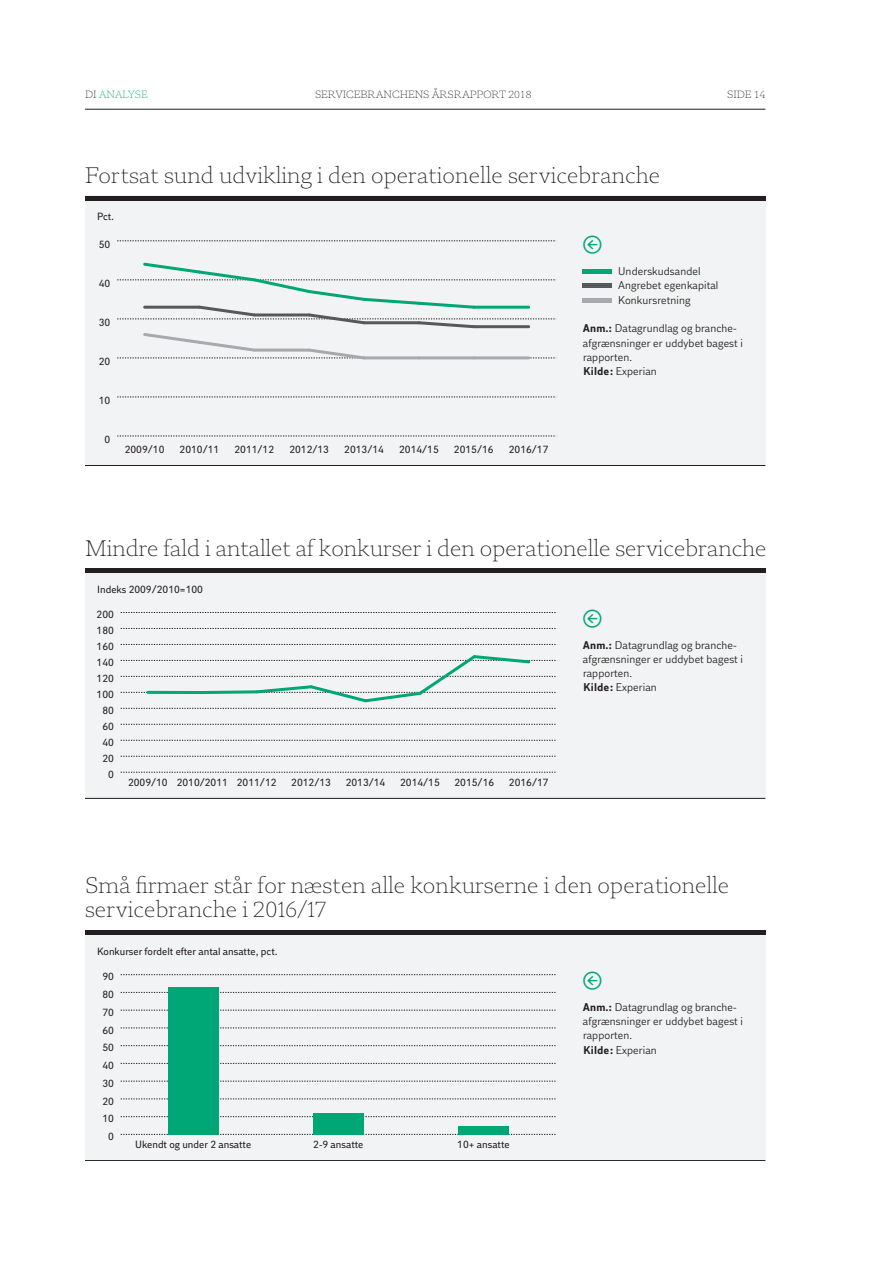
<style>
.page{position:relative;width:893px;height:1263px;background:#fff}
.page>*{position:absolute;margin:0;border:0;box-sizing:border-box;transform-origin:0 0}
.t1{font:300 22.5px/24px "DI Serif";letter-spacing:.01em;color:#231f20}
.t2{font:21px "DI Stuff";color:#00a776}
.t3{font:11.25px/14.2px "DI Sans";letter-spacing:.01em;color:#231f20}
.t4{font:10.5px "DI Sans";color:#231f20}
.t5{font:300 10.5px "DI Serif";color:#231f20}
.t6{font:300 10.5px "DI Serif";color:#00a776}
.s1{color:#231f20}
.s2{font-weight:700}
</style>
<div class="page">
<hr style="left:85px;top:109px;width:680px;height:1px;background:#231f20">
<div style="left:85px;top:196px;width:680px;height:270px;background:#f2f3f4"></div>
<hr style="left:85px;top:196px;width:680px;height:4px;background:#231f20">
<hr style="left:85px;top:465px;width:680px;height:1px;background:#231f20">
<svg style="left:117px;top:436px;width:439px;height:1px"></svg>
<svg style="left:117px;top:397px;width:439px;height:1px"></svg>
<svg style="left:117px;top:241px;width:438px;height:1px"></svg>
<svg style="left:117px;top:262px;width:439px;height:98px"></svg>
<hr style="left:474px;top:306px;width:55px;height:3px;background:#00a776">
<div style="left:583px;top:269px;width:29px;height:5px;background:#00a776"></div>
<hr style="left:583px;top:284px;width:29px;height:4px;background:#57585a">
<hr style="left:583px;top:298px;width:29px;height:4px;background:#a8a9ad">
<div style="left:85px;top:568px;width:680px;height:231px;background:#f2f3f4"></div>
<div style="left:85px;top:568px;width:680px;height:5px;background:#231f20"></div>
<hr style="left:85px;top:798px;width:680px;height:1px;background:#231f20">
<svg style="left:121px;top:772px;width:435px;height:1px"></svg>
<svg style="left:121px;top:756px;width:435px;height:1px"></svg>
<svg style="left:121px;top:740px;width:435px;height:1px"></svg>
<svg style="left:121px;top:724px;width:435px;height:1px"></svg>
<svg style="left:121px;top:644px;width:435px;height:1px"></svg>
<svg style="left:121px;top:628px;width:435px;height:1px"></svg>
<svg style="left:121px;top:612px;width:435px;height:1px"></svg>
<svg style="left:121px;top:655px;width:435px;height:54px"></svg>
<div style="left:85px;top:930px;width:680px;height:231px;background:#f2f3f4"></div>
<div style="left:85px;top:930px;width:680px;height:5px;background:#231f20"></div>
<hr style="left:85px;top:1160px;width:680px;height:1px;background:#231f20">
<svg style="left:121px;top:1134px;width:435px;height:1px"></svg>
<svg style="left:121px;top:1116px;width:435px;height:1px"></svg>
<svg style="left:121px;top:1099px;width:435px;height:1px"></svg>
<svg style="left:121px;top:1081px;width:435px;height:1px"></svg>
<svg style="left:121px;top:1063px;width:435px;height:1px"></svg>
<svg style="left:121px;top:1045px;width:435px;height:1px"></svg>
<svg style="left:121px;top:1028px;width:435px;height:1px"></svg>
<svg style="left:121px;top:1010px;width:435px;height:1px"></svg>
<svg style="left:121px;top:992px;width:435px;height:1px"></svg>
<svg style="left:121px;top:974px;width:435px;height:1px"></svg>
<div style="left:168px;top:987px;width:51px;height:147px;background:#00a776"></div>
<div style="left:313px;top:1113px;width:51px;height:21px;background:#00a776"></div>
<div style="left:458px;top:1126px;width:51px;height:8px;background:#00a776"></div>
<p class="t6" style="left:85px;top:88px;width:64px"><span class="s1">DI</span> ANALYSE</p>
<p class="t5" style="left:315px;top:88px;width:218px">SERVICEBRANCHENS ÅRSRAPPORT 2018</p>
<p class="t5" style="left:727px;top:88px;width:40px">SIDE 14</p>
<h1 class="t1" style="left:85px;top:163px;width:576px">Fortsat sund udvikling i den operationelle servicebranche</h1>
<p class="t4" style="left:97px;top:211px;width:19px">Pct.</p>
<p class="t4" style="left:99px;top:238px;width:13px">50</p>
<p class="t4" style="left:99px;top:277px;width:13px">40</p>
<p class="t4" style="left:99px;top:316px;width:13px">30</p>
<p class="t4" style="left:99px;top:355px;width:13px">20</p>
<p class="t4" style="left:99px;top:394px;width:13px">10</p>
<p class="t4" style="left:105px;top:433px;width:7px">0</p>
<p class="t4" style="left:125px;top:443px;width:41px">2009/10</p>
<p class="t4" style="left:180px;top:443px;width:41px">2010/11</p>
<p class="t4" style="left:234px;top:443px;width:41px">2011/12</p>
<p class="t4" style="left:289px;top:443px;width:41px">2012/13</p>
<p class="t4" style="left:344px;top:443px;width:41px">2013/14</p>
<p class="t4" style="left:399px;top:443px;width:41px">2014/15</p>
<p class="t4" style="left:454px;top:443px;width:41px">2015/16</p>
<p class="t4" style="left:509px;top:443px;width:41px">2016/17</p>
<h2 class="t2" style="left:582px;top:231px;width:22px">&lt;</h2>
<p class="t3" style="left:618px;top:264px;width:102px">Underskudsandel<br>Angrebet egenkapital<br>Konkursretning</p>
<p class="t3" style="left:583px;top:321px;width:162px"><span class="s2">Anm.:</span> Datagrundlag og branche&shy;afgrænsninger er uddybet bagest i rapporten.<br><span class="s2">Kilde:</span> Experian</p>
<h1 class="t1" style="left:85px;top:536px;width:683px">Mindre fald i antallet af konkurser i den operationelle servicebranche</h1>
<p class="t4" style="left:97px;top:583px;width:107px">Indeks 2009/2010=100</p>
<p class="t4" style="left:97px;top:608px;width:19px">200</p>
<p class="t4" style="left:97px;top:624px;width:19px">180</p>
<p class="t4" style="left:97px;top:640px;width:19px">160</p>
<p class="t4" style="left:97px;top:656px;width:19px">140</p>
<p class="t4" style="left:97px;top:672px;width:19px">120</p>
<p class="t4" style="left:97px;top:688px;width:19px">100</p>
<p class="t4" style="left:102px;top:704px;width:13px">80</p>
<p class="t4" style="left:102px;top:720px;width:13px">60</p>
<p class="t4" style="left:102px;top:736px;width:13px">40</p>
<p class="t4" style="left:102px;top:752px;width:13px">20</p>
<p class="t4" style="left:108px;top:768px;width:7px">0</p>
<p class="t4" style="left:128px;top:776px;width:150px">2009/10 2010/2011 2011/12</p>
<p class="t4" style="left:291px;top:776px;width:41px">2012/13</p>
<p class="t4" style="left:346px;top:776px;width:41px">2013/14</p>
<p class="t4" style="left:400px;top:776px;width:41px">2014/15</p>
<p class="t4" style="left:455px;top:776px;width:41px">2015/16</p>
<p class="t4" style="left:509px;top:776px;width:41px">2016/17</p>
<h2 class="t2" style="left:582px;top:605px;width:22px">&lt;</h2>
<p class="t3" style="left:583px;top:638px;width:162px"><span class="s2">Anm.:</span> Datagrundlag og branche&shy;afgrænsninger er uddybet bagest i rapporten.<br><span class="s2">Kilde:</span> Experian</p>
<h1 class="t1" style="left:85px;top:873px;width:645px">Små firmaer står for næsten alle konkurserne i den operationelle servicebranche i 2016/17</h1>
<p class="t4" style="left:97px;top:945px;width:182px">Konkurser fordelt efter antal ansatte, pct.</p>
<p class="t4" style="left:102px;top:971px;width:13px">90</p>
<p class="t4" style="left:102px;top:988px;width:13px">80</p>
<p class="t4" style="left:102px;top:1006px;width:13px">70</p>
<p class="t4" style="left:102px;top:1024px;width:13px">60</p>
<p class="t4" style="left:102px;top:1042px;width:13px">50</p>
<p class="t4" style="left:102px;top:1059px;width:13px">40</p>
<p class="t4" style="left:102px;top:1077px;width:13px">30</p>
<p class="t4" style="left:102px;top:1095px;width:13px">20</p>
<p class="t4" style="left:102px;top:1113px;width:13px">10</p>
<p class="t4" style="left:108px;top:1130px;width:7px">0</p>
<p class="t4" style="left:135px;top:1138px;width:118px">Ukendt og under 2 ansatte</p>
<p class="t4" style="left:313px;top:1138px;width:52px">2-9 ansatte</p>
<p class="t4" style="left:457px;top:1138px;width:54px">10+ ansatte</p>
<h2 class="t2" style="left:582px;top:967px;width:22px">&lt;</h2>
<p class="t3" style="left:583px;top:1000px;width:162px"><span class="s2">Anm.:</span> Datagrundlag og branche&shy;afgrænsninger er uddybet bagest i rapporten.<br><span class="s2">Kilde:</span> Experian</p>
</div>
